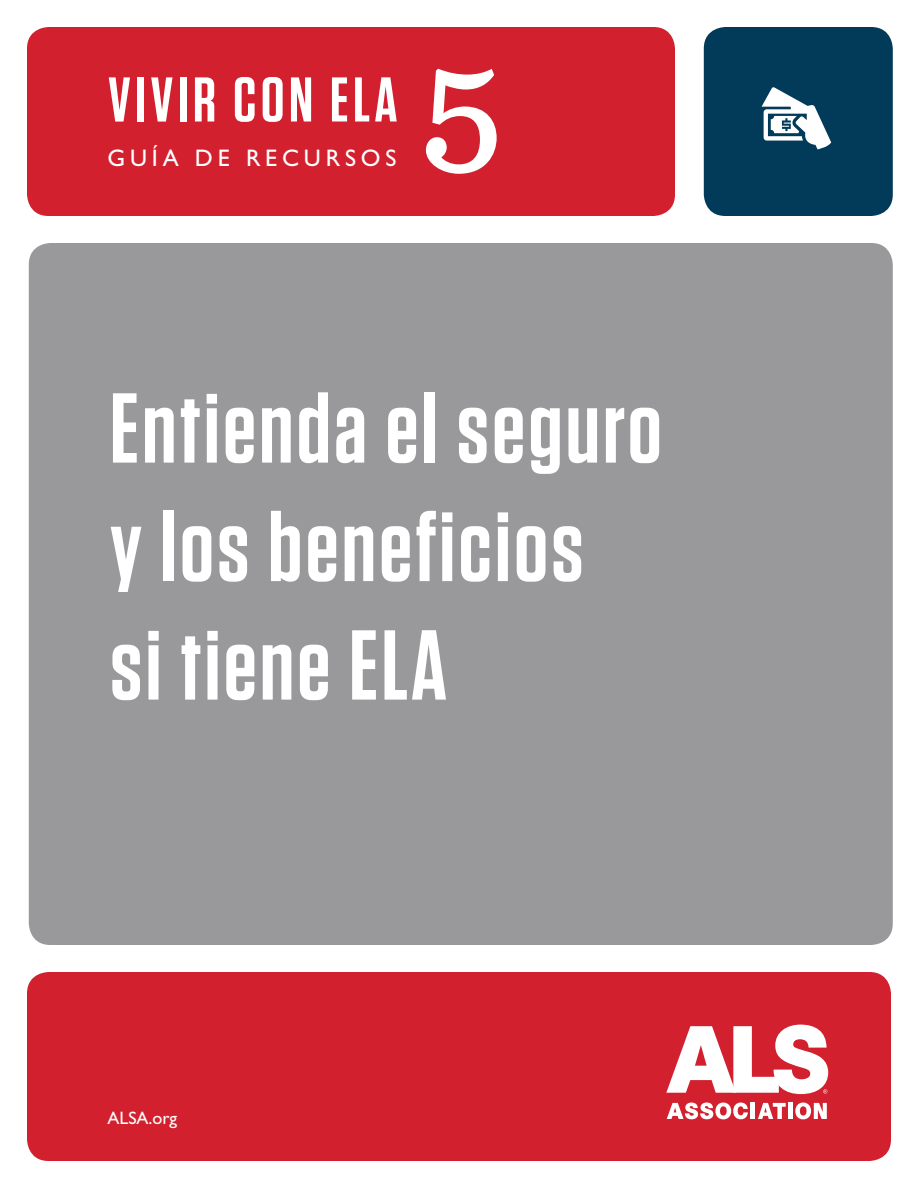
<style>
.page{position:relative;width:918px;height:1188px;background:#fff}
.page>*{position:absolute;margin:0;border:0;box-sizing:border-box;transform-origin:0 0}
.t1{font:500 159px "Sentinel";color:#fff}
.t2{font:600 99px/118.5px "Tungsten";letter-spacing:.03em;color:#fff}
.t3{font:600 63px "Tungsten";letter-spacing:.07em;color:#fff}
.t4{font:24px "Gill Sans Std";letter-spacing:.2em;color:#fff}
.t5{font:18px "Gill Sans Std";color:#fff}
</style>
<div class="page">
<div style="left:27px;top:972px;width:864px;height:189px;background:#d2202f;border-radius:22px"></div>
<div style="left:27px;top:27px;width:648px;height:189px;background:#d2202f;border-radius:22px"></div>
<div style="left:29px;top:243px;width:864px;height:702px;background:#99989b;border-radius:22px"></div>
<div style="left:704px;top:27px;width:189px;height:189px;background:#023b5a;border-radius:22px"></div>
<svg style="left:762px;top:87px;width:69px;height:62px"></svg>
<svg style="left:666px;top:1025px;width:162px;height:69px"></svg>
<svg style="left:667px;top:1103px;width:81px;height:16px"></svg>
<hr style="left:751px;top:1103px;width:4px;height:16px;background:#fff">
<svg style="left:758px;top:1103px;width:28px;height:16px"></svg>
<hr style="left:788px;top:1103px;width:4px;height:16px;background:#fff">
<svg style="left:795px;top:1103px;width:32px;height:16px"></svg>
<p class="t3" style="left:108px;top:66px;width:291px">VIVIR CON ELA</p>
<p class="t4" style="left:108px;top:144px;width:290px">GUÍA DE RECURSOS</p>
<h1 class="t1" style="left:418px;top:-3px;width:87px">5</h1>
<p class="t2" style="left:110px;top:371px;width:553px">Entienda el seguro y los beneficios<br>si tiene ELA</p>
<p class="t5" style="left:108px;top:1107px;width:71px">ALSA.org</p>
</div>
